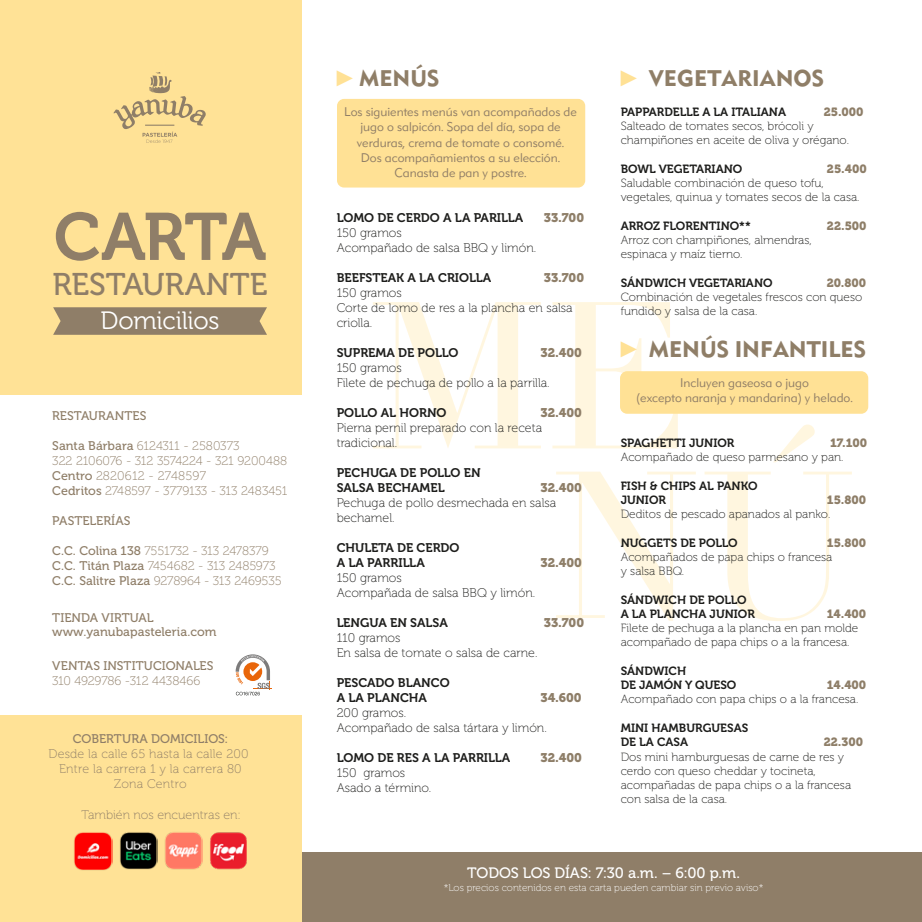
<style>
.page{position:relative;width:922px;height:922px;background:#fff}
.page>*{position:absolute;margin:0;border:0;box-sizing:border-box;transform-origin:0 0}
.t1{font:66.5px "Museo 700";letter-spacing:-.03em;color:#8f7e68}
.t2{font:31.25px "Museo 500";color:#8f7e68}
.t3{font:25px "Museo 300";letter-spacing:-.01em;color:#fff}
.t4{font:22.5px "GP Metro Regular 2";color:#8f7e67}
.t5{font:15px "Museo 500";letter-spacing:-.015em;color:#fff}
.t6{font:12.5px/15px "Museo 100";color:#8f7e68}
.t7{font:12.5px/15px "Museo 100";color:#1d1d1b}
.t8{font:12.5px/15px "GP Metro Regular 3";color:#907e67;text-align:center}
.t9{font:12.5px/15px "Museo 700";color:#1d1d1b}
.t10{font:12.5px/13.8px "Museo 500";color:#8f7e68}
.t11{font:12.5px "Museo 900";color:#8e7e68}
.t12{font:11.88px/14.2px "Museo 100";color:#1d1d1b}
.t13{font:11.88px/14.2px "Museo 700";color:#1d1d1b}
.t14{font:11.88px "Museo 900";color:#8e7e68}
.t15{font:10px "Museo 100";color:#fff}
.s1{font-family:"Museo 500"}
.s2{font-family:"Arial Narrow";color:#ffe195}
</style>
<div class="page">
<div style="left:2px;top:852px;width:919px;height:69px;background:#8f7e68"></div>
<svg style="left:373px;top:302px;width:167px;height:146px"></svg>
<svg style="left:552px;top:302px;width:125px;height:146px"></svg>
<svg style="left:556px;top:471px;width:139px;height:149px"></svg>
<svg style="left:704px;top:424px;width:147px;height:197px"></svg>
<div style="left:620px;top:371px;width:248px;height:42px;background:#ffe195;border-radius:7px"></div>
<div style="left:337px;top:99px;width:248px;height:88px;background:#ffe195;border-radius:7px"></div>
<div style="left:1px;top:1px;width:300px;height:920px;background:#ffe296"></div>
<div style="left:0;top:395px;width:301px;height:319px;background:#fff"></div>
<svg style="left:235px;top:654px;width:37px;height:41px"></svg>
<svg style="left:53px;top:307px;width:214px;height:28px;background:#94836a"></svg>
<svg style="left:113px;top:72px;width:93px;height:71px"></svg>
<h1 class="t1" style="left:54px;top:200px;width:214px">CARTA</h1>
<h2 class="t2" style="left:53px;top:267px;width:216px">RESTAURANTE</h2>
<h3 class="t3" style="left:101px;top:307px;width:120px">Domicilios</h3>
<p class="t10" style="left:52px;top:409px;width:96px">RESTAURANTES</p>
<p class="t6" style="left:52px;top:438px;width:236px"><span class="s1">Santa Bárbara</span> 6124311 - 2580373<br>322 2106076 - 312 3574224 - 321 9200488<br><span class="s1">Centro</span> 2820612 - 2748597<br><span class="s1">Cedritos</span> 2748597 - 3779133 - 313 2483451</p>
<p class="t10" style="left:52px;top:514px;width:80px">PASTELERÍAS</p>
<p class="t6" style="left:52px;top:543px;width:231px"><span class="s1">C.C. Colina 138</span> 7551732 - 313 2478379<br><span class="s1">C.C. Titán Plaza</span> 7454682 - 313 2485973<br><span class="s1">C.C. Salitre Plaza</span> 9278964 - 313 2469535</p>
<p class="t10" style="left:52px;top:611px;width:166px">TIENDA VIRTUAL www.yanubapasteleria.com</p>
<p class="t10" style="left:52px;top:659px;width:163px">VENTAS INSTITUCIONALES</p>
<p class="t6" style="left:52px;top:673px;width:150px">310 4929786 -312 4438466</p>
<p class="t6" style="left:110px;top:469px;width:34px">464 9</p>
<p class="t6" style="left:144px;top:544px;width:129px">9278964 - 313 2478379</p>
<p class="t6" style="left:187px;top:574px;width:8px">2</p>
<p class="t10" style="left:52px;top:604px;width:103px">TIENDA VIRTUAL</p>
<p class="t6" style="left:52px;top:619px;width:213px">Realiza tu pedido de tortas y ponqués</p>
<p class="t10" style="left:52px;top:664px;width:163px">VENTAS INSTITUCIONALES</p>
<p class="t6" style="left:52px;top:679px;width:150px">310 4929786 -312 4438466</p>
<p class="t10" style="left:73px;top:731px;width:157px">COBERTURA DOMICILIOS:</p>
<p class="t6" style="left:49px;top:746px;width:201px;text-align:center">Desde la calle 65 hasta la calle 200<br>Entre la carrera 1 y la carrera 80<br>Zona Centro</p>
<p class="t10" style="left:83px;top:732px;width:157px">COBERTURA DOMIC LIOS:</p>
<p class="t6" style="left:82px;top:806px;width:161px">También nos encuentras en:</p>
<h3 class="t4" style="left:336px;top:65px;width:104px"><span class="s2">►</span>MENÚS</h3>
<p class="t8" style="left:344px;top:105px;width:234px">Los siguientes menús van acompañados de jugo o salpicón. Sopa del día, sopa de verduras, crema de tomate o consomé.<br>Dos acompañamientos a su elección.<br>Canasta de pan y postre.</p>
<p class="t9" style="left:336px;top:210px;width:188px">LOMO DE CERDO A LA PARILLA</p>
<p class="t11" style="left:543px;top:210px;width:42px">33.700</p>
<p class="t7" style="left:336px;top:225px;width:201px">150 gramos<br>Acompañado de salsa BBQ y limón.</p>
<p class="t9" style="left:336px;top:270px;width:156px">BEEFSTEAK A LA CRIOLLA</p>
<p class="t11" style="left:543px;top:270px;width:42px">33.700</p>
<p class="t7" style="left:336px;top:285px;width:237px">150 gramos<br>Corte de lomo de res a la plancha en salsa criolla.</p>
<p class="t9" style="left:336px;top:345px;width:123px">SUPREMA DE POLLO</p>
<p class="t11" style="left:540px;top:345px;width:43px">32.400</p>
<p class="t7" style="left:336px;top:360px;width:214px">150 gramos<br>Filete de pechuga de pollo a la parrilla.</p>
<p class="t9" style="left:336px;top:405px;width:111px">POLLO AL HORNO</p>
<p class="t11" style="left:540px;top:405px;width:43px">32.400</p>
<p class="t7" style="left:336px;top:420px;width:207px">Pierna pernil preparado con la receta tradicional.</p>
<p class="t9" style="left:336px;top:465px;width:145px">PECHUGA DE POLLO EN<br>SALSA BECHAMEL</p>
<p class="t11" style="left:540px;top:480px;width:43px">32.400</p>
<p class="t7" style="left:336px;top:495px;width:221px">Pechuga de pollo desmechada en salsa bechamel.</p>
<p class="t9" style="left:336px;top:540px;width:124px">CHULETA DE CERDO<br>A LA PARRILLA</p>
<p class="t11" style="left:540px;top:555px;width:43px">32.400</p>
<p class="t7" style="left:336px;top:570px;width:200px">150 gramos<br>Acompañada de salsa BBQ y limón.</p>
<p class="t9" style="left:336px;top:615px;width:113px">LENGUA EN SALSA</p>
<p class="t11" style="left:543px;top:615px;width:42px">33.700</p>
<p class="t7" style="left:336px;top:630px;width:202px">110 gramos<br>En salsa de tomate o salsa de carne.</p>
<p class="t9" style="left:336px;top:675px;width:114px">PESCADO BLANCO<br>A LA PLANCHA</p>
<p class="t11" style="left:540px;top:690px;width:43px">34.600</p>
<p class="t7" style="left:336px;top:705px;width:211px">200 gramos.<br>Acompañado de salsa tártara y limón.</p>
<p class="t9" style="left:336px;top:750px;width:175px">LOMO DE RES A LA PARRILLA</p>
<p class="t11" style="left:540px;top:750px;width:43px">32.400</p>
<p class="t7" style="left:336px;top:765px;width:96px">150 gramos<br>Asado a término.</p>
<h3 class="t4" style="left:620px;top:65px;width:205px"><span class="s2">►</span> VEGETARIANOS</h3>
<p class="t13" style="left:620px;top:105px;width:167px">PAPPARDELLE A LA ITALIANA</p>
<p class="t14" style="left:823px;top:105px;width:41px">25.000</p>
<p class="t12" style="left:620px;top:119px;width:230px">Salteado de tomates secos, brócoli y champiñones en aceite de oliva y orégano.</p>
<p class="t13" style="left:620px;top:162px;width:123px">BOWL VEGETARIANO</p>
<p class="t14" style="left:826px;top:162px;width:41px">25.400</p>
<p class="t12" style="left:620px;top:176px;width:240px">Saludable combinación de queso tofu, vegetales, quinua y tomates secos de la casa.</p>
<p class="t13" style="left:620px;top:219px;width:131px">ARROZ FLORENTINO**</p>
<p class="t14" style="left:826px;top:219px;width:41px">22.500</p>
<p class="t12" style="left:620px;top:233px;width:192px">Arroz con champiñones, almendras, espinaca y maíz tierno.</p>
<p class="t13" style="left:620px;top:276px;width:153px">SÁNDWICH VEGETARIANO</p>
<p class="t14" style="left:826px;top:276px;width:41px">20.800</p>
<p class="t12" style="left:620px;top:290px;width:243px">Combinación de vegetales frescos con queso fundido y salsa de la casa.</p>
<h3 class="t4" style="left:620px;top:335px;width:247px"><span class="s2">►</span> MENÚS INFANTILES</h3>
<p class="t8" style="left:636px;top:375px;width:218px">Incluyen gaseosa o jugo<br>(excepto naranja y mandarina) y helado.</p>
<p class="t13" style="left:620px;top:435px;width:115px">SPAGHETTI JUNIOR</p>
<p class="t14" style="left:829px;top:435px;width:39px">17.100</p>
<p class="t12" style="left:620px;top:450px;width:224px">Acompañado de queso parmesano y pan.</p>
<p class="t13" style="left:620px;top:478px;width:138px">FISH &amp; CHIPS AL PANKO<br>JUNIOR</p>
<p class="t14" style="left:826px;top:492px;width:41px">15.800</p>
<p class="t12" style="left:620px;top:507px;width:211px">Deditos de pescado apanados al panko.</p>
<p class="t13" style="left:620px;top:535px;width:118px">NUGGETS DE POLLO</p>
<p class="t14" style="left:826px;top:535px;width:41px">15.800</p>
<p class="t12" style="left:620px;top:549px;width:213px">Acompañados de papa chips o francesa y salsa BBQ.</p>
<p class="t13" style="left:620px;top:592px;width:136px">SÁNDWICH DE POLLO<br>A LA PLANCHA JUNIOR</p>
<p class="t14" style="left:826px;top:606px;width:41px">14.400</p>
<p class="t12" style="left:620px;top:621px;width:239px">Filete de pechuga a la plancha en pan molde acompañado de papa chips o a la francesa.</p>
<p class="t13" style="left:620px;top:663px;width:117px">SÁNDWICH<br>DE JAMÓN Y QUESO</p>
<p class="t14" style="left:826px;top:678px;width:41px">14.400</p>
<p class="t12" style="left:620px;top:692px;width:239px">Acompañado con papa chips o a la francesa.</p>
<p class="t13" style="left:620px;top:720px;width:129px">MINI HAMBURGUESAS<br>DE LA CASA</p>
<p class="t14" style="left:823px;top:735px;width:41px">22.300</p>
<p class="t12" style="left:620px;top:749px;width:232px">Dos mini hamburguesas de carne de res y cerdo con queso cheddar y tocineta, acompañadas de papa chips o a la francesa con salsa de la casa.</p>
<p class="t5" style="left:467px;top:864px;width:274px">TODOS LOS DÍAS: 7:30 a.m. – 6:00 p.m.</p>
<p class="t15" style="left:443px;top:882px;width:321px">*Los precios contenidos en esta carta pueden cambiar sin previo aviso*</p>
</div>
